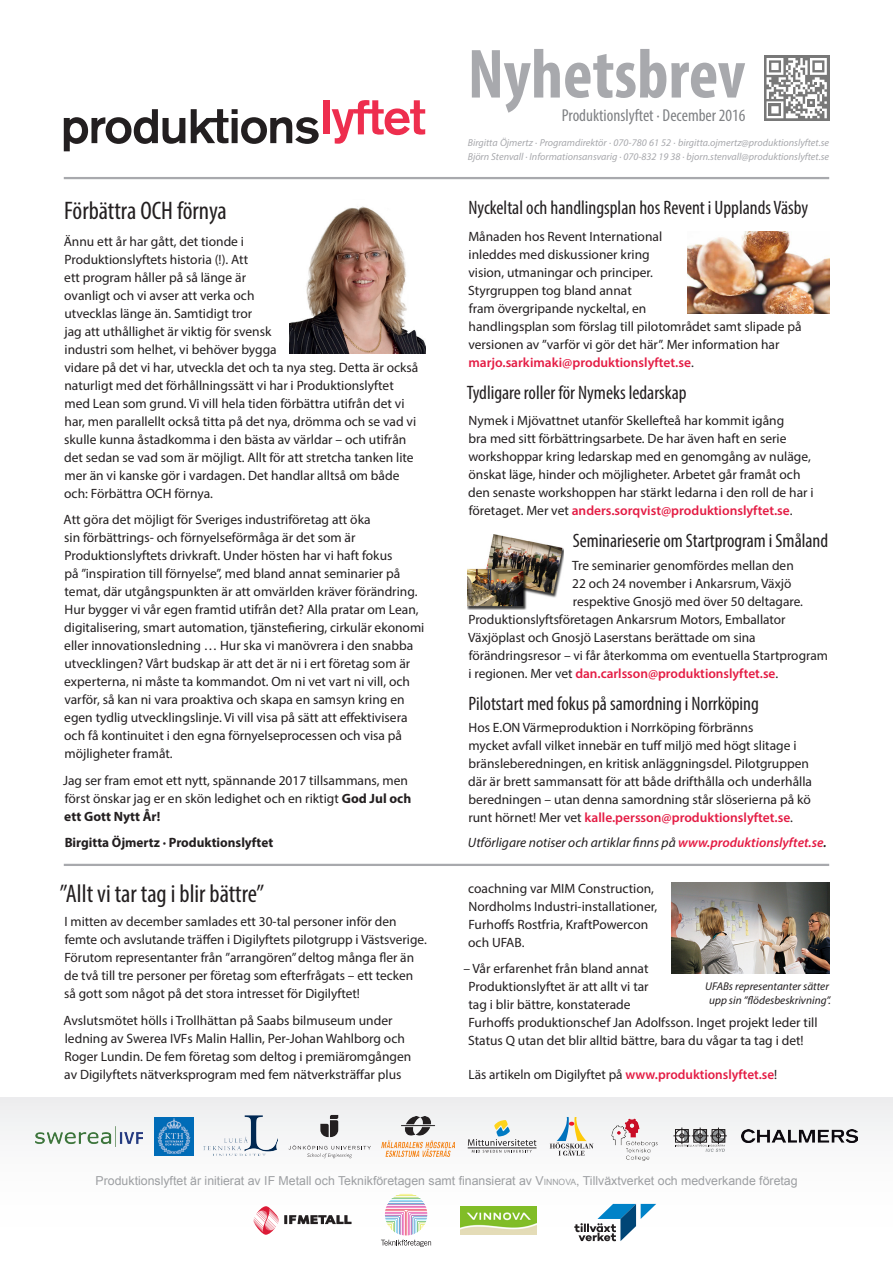
<style>
.page{position:relative;width:893px;height:1263px;background:#fff}
.page>*{position:absolute;margin:0;border:0;box-sizing:border-box;transform-origin:0 0}
.Nyhetsbrev{font:700 condensed 70.2px "Myriad Pro";color:#a8a9ad}
.t1{font:condensed 25.5px "Myriad Pro";color:#231f20}
.t2{font:condensed 19.5px "Myriad Pro";color:#231f20}
.Nyhetsbrev_underrubr{font:condensed 17.25px "Myriad Pro";color:#808285}
.Brödtext{font:13.5px/18px "Myriad Pro";color:#231f20}
.Brödtext-2{font:italic 13.5px "Myriad Pro";color:#231f20}
.t3{font:600 13.5px "Myriad Pro";color:#e41c44}
.t4{font:700 13.5px "Myriad Pro";color:#231f20}
.Brödtext-3{font:12.3px "Arial";color:#9d9fa2}
.t5{font:italic 11.25px/13.5px "Myriad Pro";color:#231f20;text-align:center}
.Brödtext-4{font:italic 10.2px "Myriad Pro";color:#a8a9ad}
.s1{font-weight:700}
.s2{font-weight:600;color:#e41c44}
.s3{font-weight:400;color:#231f20}
.s4{font-weight:600}
.s5{font-style:inherit}
.s6{font-size:8.7px}
</style>
<div class="page">
<svg style="left:64px;top:109px;width:121px;height:42px"></svg>
<svg style="left:191px;top:109px;width:128px;height:35px"></svg>
<div style="left:323px;top:100px;width:6px;height:34px;background:#ee2e4e"></div>
<svg style="left:332px;top:100px;width:93px;height:44px"></svg>
<div style="left:764px;top:56px;width:65px;height:65px;background:#787878"></div>
<svg style="left:766px;top:58px;width:61px;height:60px"></svg>
<div style="left:0;top:1097px;width:893px;height:166px;background:linear-gradient(to right,#fafafa,#f9f9fa)"></div>
<svg style="left:550px;top:1117px;width:44px;height:39px"></svg>
<svg style="left:468px;top:1120px;width:68px;height:33px"></svg>
<img style="left:36px;top:1126px;width:107px;height:20px">
<img style="left:155px;top:1117px;width:38px;height:39px">
<img style="left:204px;top:1115px;width:74px;height:41px">
<img style="left:382px;top:1116px;width:72px;height:40px">
<img style="left:742px;top:1130px;width:115px;height:13px">
<img style="left:460px;top:1206px;width:77px;height:28px">
<svg style="left:253px;top:1206px;width:99px;height:29px"></svg>
<svg style="left:381px;top:1194px;width:50px;height:53px"></svg>
<hr style="left:64px;top:177px;width:765px;height:2px;background:#a8a9ad">
<hr style="left:64px;top:864px;width:765px;height:2px;background:#a8a9ad">
<svg style="left:673px;top:1127px;width:54px;height:25px"></svg>
<svg style="left:574px;top:1204px;width:82px;height:37px"></svg>
<svg style="left:320px;top:1115px;width:18px;height:22px"></svg>
<svg style="left:289px;top:1145px;width:82px;height:13px"></svg>
<img style="left:608px;top:1118px;width:54px;height:43px">
<img style="left:671px;top:882px;width:158px;height:91px">
<img style="left:468px;top:534px;width:96px;height:75px">
<img style="left:687px;top:232px;width:142px;height:81px">
<img style="left:290px;top:206px;width:135px;height:147px">
<p class="Nyhetsbrev" style="left:468px;top:30px;width:279px">Nyhetsbrev</p>
<p class="Nyhetsbrev_underrubr" style="left:562px;top:105px;width:185px">Produktionslyftet · December 2016</p>
<p class="t1" style="left:64px;top:195px;width:164px">Förbättra OCH förnya</p>
<p class="Brödtext" style="left:64px;top:232px;width:356px">Ännu ett år har gått, det tionde i<br>Produktionslyftets historia (!). Att<br>ett program håller på så länge är<br>ovanligt och vi avser att verka och<br>utvecklas länge än. Samtidigt tror<br>jag att uthållighet är viktig för svensk<br>industri som helhet, vi behöver bygga<br>vidare på det vi har, utveckla det och ta nya steg. Detta är också naturligt med det förhållningssätt vi har i Produktionslyftet med Lean som grund. Vi vill hela tiden förbättra utifrån det vi har, men parallellt också titta på det nya, drömma och se vad vi skulle kunna åstadkomma i den bästa av världar – och utifrån det sedan se vad som är möjligt. Allt för att stretcha tanken lite mer än vi kanske gör i vardagen. Det handlar alltså om både och: Förbättra OCH förnya.</p>
<p class="Brödtext" style="left:64px;top:510px;width:362px">Att göra det möjligt för Sveriges industriföretag att öka<br>sin förbättrings- och förnyelseförmåga är det som är Produktionslyftets drivkraft. Under hösten har vi haft fokus<br>på ”inspiration till förnyelse”, med bland annat seminarier på temat, där utgångspunkten är att omvärlden kräver förändring.<br>Hur bygger vi vår egen framtid utifrån det? Alla pratar om Lean, digitalisering, smart automation, tjänstefiering, cirkulär ekonomi eller innovationsledning … Hur ska vi manövrera i den snabba utvecklingen? Vårt budskap är att det är ni i ert företag som är experterna, ni måste ta kommandot. Om ni vet vart ni vill, och varför, så kan ni vara proaktiva och skapa en samsyn kring en egen tydlig utvecklingslinje. Vi vill visa på sätt att effektivisera och få kontinuitet i den egna förnyelseprocessen och visa på möjligheter framåt.</p>
<p class="Brödtext" style="left:63px;top:771px;width:350px">Jag ser fram emot ett nytt, spännande 2017 tillsammans, men först önskar jag er en skön ledighet och en riktigt <span class="s1">God Jul och ett Gott Nytt År!</span></p>
<p class="t4" style="left:65px;top:834px;width:210px">Birgitta Öjmertz · Produktionslyftet</p>
<p class="t1" style="left:60px;top:878px;width:206px">”Allt vi tar tag i blir bättre”</p>
<p class="Brödtext" style="left:64px;top:912px;width:364px">I mitten av december samlades ett 30-tal personer inför den femte och avslutande träffen i Digilyftets pilotgrupp i Västsverige.<br>Förutom representanter från ”arrangören” deltog många fler än de två till tre personer per företag som efterfrågats – ett tecken så gott som något på det stora intresset för Digilyftet!</p>
<p class="Brödtext" style="left:64px;top:1011px;width:349px">Avslutsmötet hölls i Trollhättan på Saabs bilmuseum under ledning av Swerea IVFs Malin Hallin, Per-Johan Wahlborg och Roger Lundin. De fem företag som deltog i premiäromgången av Digilyftets nätverksprogram med fem nätverksträffar plus</p>
<p class="Brödtext-4" style="left:468px;top:137px;width:363px">Birgitta Öjmertz · Programdirektör · 070-780 61 52 · birgitta.ojmertz@produktionslyftet.se</p>
<p class="Brödtext-4" style="left:468px;top:150px;width:363px">Björn Stenvall · Informationsansvarig · 070-832 19 38 · bjorn.stenvall@produktionslyftet.se</p>
<p class="t2" style="left:469px;top:196px;width:341px">Nyckeltal och handlingsplan hos Revent i Upplands Väsby</p>
<p class="Brödtext" style="left:468px;top:227px;width:335px">Månaden hos Revent International<br>inleddes med diskussioner kring<br>vision, utmaningar och principer.<br>Styrgruppen tog bland annat<br>fram övergripande nyckeltal, en<br>handlingsplan som förslag till pilotområdet samt slipade på versionen av ”varför vi gör det här”. Mer information har <span class="s2">marjo.sarkimaki@produktionslyftet.se</span>.</p>
<p class="t2" style="left:467px;top:381px;width:221px">Tydligare roller för Nymeks ledarskap</p>
<p class="Brödtext" style="left:468px;top:412px;width:347px">Nymek i Mjövattnet utanför Skellefteå har kommit igång<br>bra med sitt förbättringsarbete. De har även haft en serie workshoppar kring ledarskap med en genomgång av nuläge, önskat läge, hinder och möjligheter. Arbetet går framåt och den senaste workshoppen har stärkt ledarna i den roll de har i företaget. Mer vet <span class="s2">anders.sorqvist@produktionslyftet.se</span>.</p>
<p class="t2" style="left:573px;top:529px;width:257px">Seminarieserie om Startprogram i Småland</p>
<p class="Brödtext" style="left:572px;top:556px;width:223px">Tre seminarier genomfördes mellan den</p>
<p class="Brödtext" style="left:572px;top:574px;width:221px">22 och 24 november i Ankarsrum, Växjö</p>
<p class="Brödtext" style="left:573px;top:592px;width:232px">respektive Gnosjö med över 50 deltagare.</p>
<p class="Brödtext" style="left:468px;top:610px;width:319px">Produktionslyftsföretagen Ankarsrum Motors, Emballator</p>
<p class="Brödtext" style="left:468px;top:628px;width:289px">Växjöplast och Gnosjö Laserstans berättade om sina</p>
<p class="Brödtext" style="left:469px;top:646px;width:361px">förändringsresor – vi får återkomma om eventuella Startprogram</p>
<p class="t3" style="left:468px;top:664px;width:311px"><span class="s3">i regionen. Mer vet</span> dan.carlsson@produktionslyftet.se<span class="s3">.</span></p>
<p class="t2" style="left:469px;top:691px;width:292px">Pilotstart med fokus på samordning i Norrköping</p>
<p class="Brödtext" style="left:468px;top:718px;width:345px">Hos E.ON Värmeproduktion i Norrköping förbränns<br>mycket avfall vilket innebär en tuff miljö med högt slitage i bränsleberedningen, en kritisk anläggningsdel. Pilotgruppen där är brett sammansatt för att både drifthålla och underhålla beredningen – utan denna samordning står slöserierna på kö runt hörnet! Mer vet <span class="s2">kalle.persson@produktionslyftet.se</span>.</p>
<p class="Brödtext-2" style="left:468px;top:834px;width:360px">Utförligare notiser och artiklar finns på <span class="s2">www.produktionslyftet.se</span><span class="s4">.</span></p>
<p class="Brödtext" style="left:468px;top:879px;width:191px">coachning var MIM Construction,<br>Nordholms Industri-installationer,<br>Furhoffs Rostfria, KraftPowercon och UFAB.</p>
<p class="Brödtext" style="left:468px;top:959px;width:351px;text-indent:-5px">– Vår erfarenhet från bland annat<br>Produktionslyftet är att allt vi tar<br>tag i blir bättre, konstaterade<br>Furhoffs produktionschef Jan Adolfsson. Inget projekt leder till Status Q utan det blir alltid bättre, bara du vågar ta tag i det!</p>
<p class="Brödtext" style="left:468px;top:1065px;width:310px">Läs artikeln om Digilyftet på <span class="s2">www.produktionslyftet.se</span>!</p>
<p class="t5" style="left:705px;top:979px;width:127px">UFABs representanter sätter upp sin ”flödesbeskrivning”.</p>
<p class="Brödtext-3" style="left:96px;top:1172px;width:704px">Produktionslyftet är initierat av IF Metall och Teknikföretagen samt finansierat av <span class="s5">V</span><span class="s6">INNOVA</span>, Tillväxtverket och medverkande företag</p>
</div>
